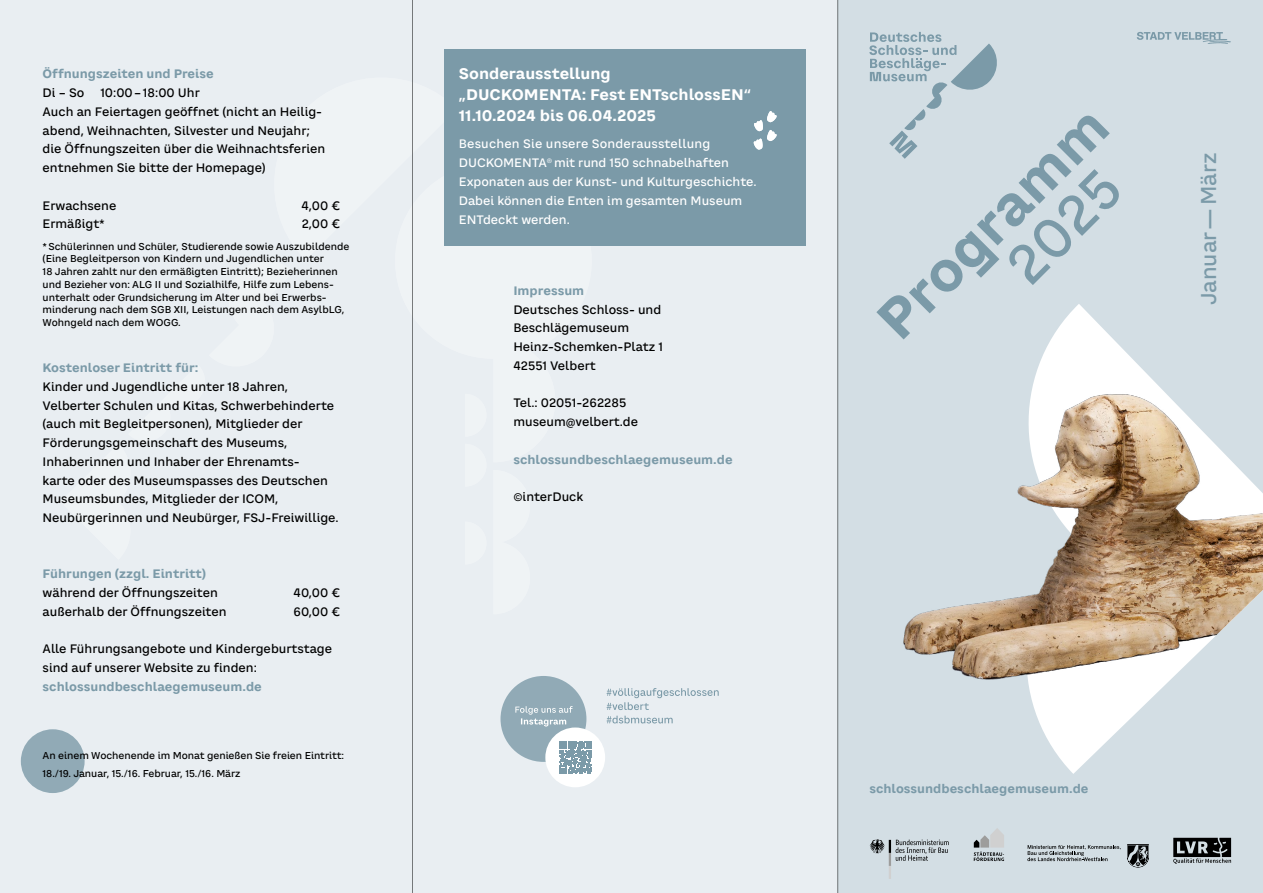
<style>
.page{position:relative;width:1263px;height:893px;background:#fff}
.page>*{position:absolute;margin:0;border:0;box-sizing:border-box;transform-origin:0 0}
.t1{font:700 54px/52.9px "CA Saygon Text";color:#7b9aa8}
.t2{font:500 21px "CA Saygon Text";color:#7b9aa8}
.t3{font:700 15px/21px "CA Saygon Text";color:#fff}
.t4{font:500 12px/18.8px "CA Saygon Text";color:#000}
.t5{font:700 12px "CA Saygon Text";color:#7b9aa8}
.t6{font:500 12px/18.9px "CA Saygon Text";color:#fff}
.t7{font:500 9.75px/12.8px "CA Saygon Text";color:#000}
.s1{font-family:"CA Saygon"}
.s2{font-weight:500}
</style>
<div class="page">
<div style="left:838px;top:0;width:425px;height:893px;background:#d3dee4"></div>
<div style="left:0;top:0;width:838px;height:893px;background:#e4eaef"></div>
<svg style="left:61px;top:78px;width:383px;height:481px"></svg>
<div style="left:494px;top:470px;width:36px;height:144px;background:#eff3f5"></div>
<svg style="left:465px;top:462px;width:21px;height:24px"></svg>
<svg style="left:465px;top:522px;width:21px;height:42px"></svg>
<div style="left:394px;top:162px;width:198px;height:300px;background:#eff3f5"></div>
<svg style="left:869px;top:32px;width:128px;height:127px"></svg>
<svg style="left:974px;top:828px;width:30px;height:33px"></svg>
<svg style="left:1027px;top:845px;width:94px;height:16px"></svg>
<svg style="left:1127px;top:844px;width:22px;height:23px"></svg>
<svg style="left:870px;top:839px;width:79px;height:40px"></svg>
<div style="left:21px;top:729px;width:64px;height:64px;background:#91aab6;border-radius:50%"></div>
<div style="left:500px;top:676px;width:86px;height:86px;background:#91aab6;border-radius:50%"></div>
<div style="left:545px;top:727px;width:60px;height:60px;background:#fff;border-radius:50%"></div>
<svg style="left:515px;top:706px;width:58px;height:20px"></svg>
<svg style="left:607px;top:716px;width:66px;height:7px"></svg>
<svg style="left:607px;top:688px;width:112px;height:22px"></svg>
<svg style="left:559px;top:741px;width:32px;height:33px"></svg>
<svg style="left:1137px;top:32px;width:94px;height:12px"></svg>
<svg style="left:1173px;top:838px;width:58px;height:26px"></svg>
<svg style="left:1033px;top:304px;width:110px;height:470px"></svg>
<img style="left:903px;top:485px;width:122px;height:195px">
<img style="left:1025px;top:335px;width:238px;height:371px">
<div style="left:444px;top:49px;width:362px;height:196px;background:#7b9aa8"></div>
<svg style="left:754px;top:111px;width:23px;height:39px"></svg>
<hr style="left:412px;top:0;width:1px;height:893px;background:#000">
<hr style="left:837px;top:0;width:1px;height:893px;background:#000">
<p class="t5" style="left:43px;top:65px;width:173px">Öffnungszeiten und Preise</p>
<p class="t4" style="left:43px;top:83px;width:43px">Di – So</p>
<p class="t4" style="left:43px;top:83px;width:284px;text-indent:58px">10:00–18:00 Uhr<br>Auch an Feiertagen geöffnet (nicht an Heilig&shy;abend, Weihnachten, Silvester und Neujahr; die Öffnungszeiten über die Weihnachtsferien entnehmen Sie bitte der Homepage)</p>
<p class="t4" style="left:43px;top:196px;width:75px">Erwachsene</p>
<p class="t4" style="left:301px;top:196px;width:40px">4,00 €</p>
<p class="t4" style="left:43px;top:215px;width:64px">Ermäßigt*</p>
<p class="t4" style="left:302px;top:215px;width:40px">2,00 €</p>
<p class="t7" style="left:43px;top:240px;width:308px">*Schülerinnen und Schüler, Studierende sowie Auszubildende (Eine Begleitperson von Kindern und Jugendlichen unter<br>18 Jahren zahlt nur den ermäßigten Eintritt); Bezieherinnen und Bezieher von: ALG II und Sozialhilfe, Hilfe zum Lebens&shy;unterhalt oder Grundsicherung im Alter und bei Erwerbs&shy;minderung nach dem SGB XII, Leistungen nach dem AsylbLG, Wohngeld nach dem WOGG.</p>
<p class="t5" style="left:43px;top:358px;width:157px">Kostenloser Eintritt für:</p>
<p class="t4" style="left:43px;top:377px;width:298px">Kinder und Jugendliche unter 18 Jahren, Velberter Schulen und Kitas, Schwerbehinderte (auch mit Begleitpersonen), Mitglieder der Förderungsgemeinschaft des Museums, Inhaberinnen und Inhaber der Ehrenamts-<br>karte oder des Museumspasses des Deutschen Museumsbundes, Mitglieder der ICOM, Neubürgerinnen und Neubürger, FSJ-Freiwillige.</p>
<p class="t5" style="left:43px;top:565px;width:165px">Führungen (zzgl. Eintritt)</p>
<p class="t4" style="left:43px;top:583px;width:177px">während der Öffnungszeiten</p>
<p class="t4" style="left:293px;top:583px;width:48px">40,00 €</p>
<p class="t4" style="left:43px;top:602px;width:185px">außerhalb der Öffnungszeiten</p>
<p class="t4" style="left:293px;top:602px;width:48px">60,00 €</p>
<p class="t4" style="left:43px;top:640px;width:291px">Alle Führungsangebote und Kindergeburtstage sind auf unserer Website zu finden:</p>
<p class="t5" style="left:43px;top:677px;width:221px">schlossundbeschlaegemuseum.de</p>
<p class="t7" style="left:43px;top:746px;width:303px;line-height:18.8px">An einem Wochenende im Monat genießen Sie freien Eintritt:<br>18./19. Januar, 15./16. Februar, 15./16. März</p>
<p class="t3" style="left:459px;top:63px;width:294px">Sonderausstellung<br>„DUCKOMENTA: Fest ENTschlossEN“<br>11.10.2024 bis 06.04.2025</p>
<p class="t6" style="left:459px;top:135px;width:299px">Besuchen Sie unsere Sonderausstellung DUCKOMENTA<sup>®</sup> mit rund 150 schnabelhaften Exponaten aus der Kunst- und Kulturgeschichte.<br>Dabei können die Enten im gesamten Museum ENTdeckt werden.</p>
<p class="t5" style="left:513px;top:281px;width:72px">Impressum</p>
<p class="t4" style="left:513px;top:300px;width:151px">Deutsches Schloss- und<br>Beschlägemuseum<br>Heinz-Schemken-Platz 1<br>42551 Velbert</p>
<p class="t4" style="left:513px;top:394px;width:126px">Tel.: 02051-262285 museum@velbert.de</p>
<p class="t5" style="left:513px;top:450px;width:221px">schlossundbeschlaegemuseum.de</p>
<p class="t4" style="left:513px;top:487px;width:71px">©interDuck</p>
<h1 class="t1" style="left:960px;top:218px;width:171px;text-indent:-131px;rotate:-45deg">Pro<span class="s1">g</span>ramm<br><span class="s2">2025</span></h1>
<h2 class="t2" style="left:1193px;top:305px;width:154px;rotate:-90deg">Januar—März</h2>
<p class="t5" style="left:869px;top:779px;width:221px">schlossundbeschlaegemuseum.de</p>
</div>
